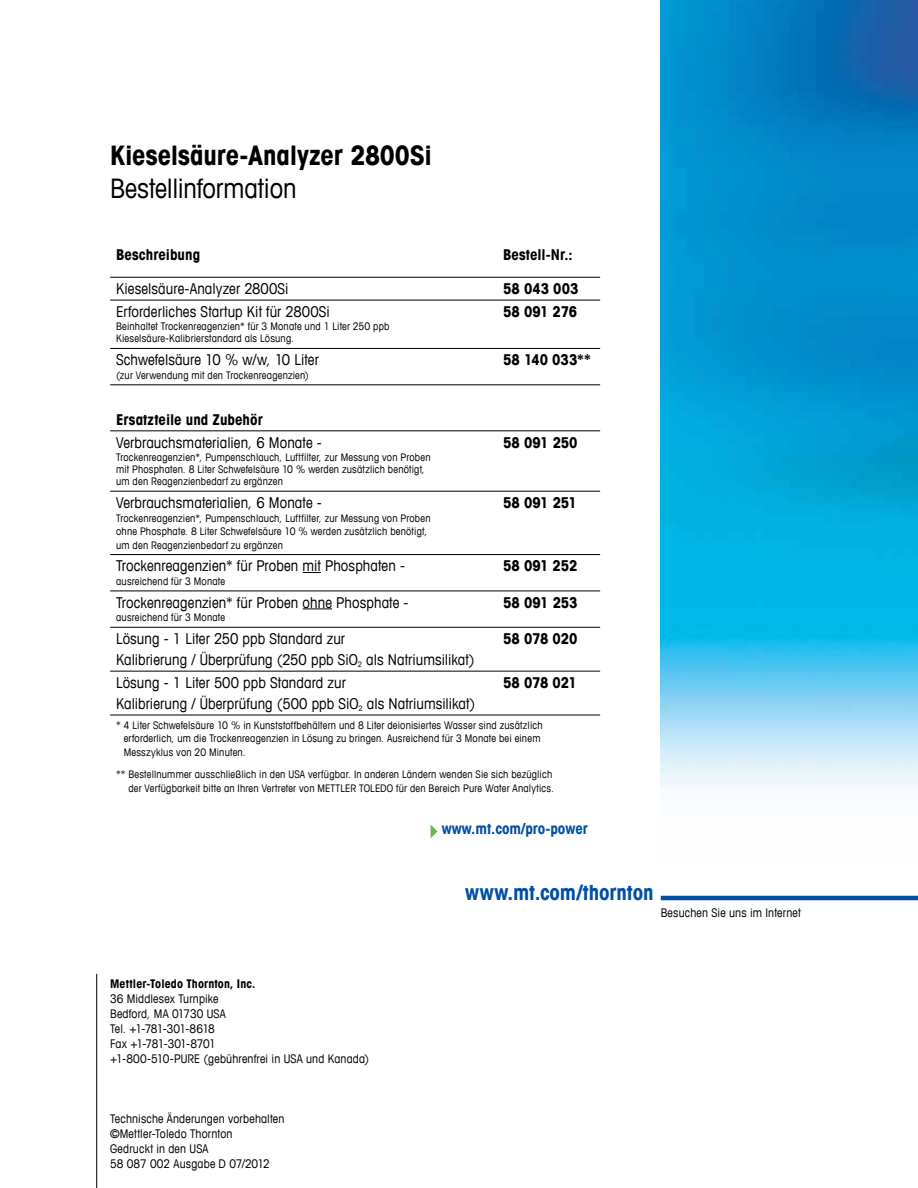
<style>
.page{position:relative;width:918px;height:1188px;background:#fff}
.page>*{position:absolute;margin:0;border:0;box-sizing:border-box;transform-origin:0 0}
.t1{font:700 condensed 27px "Avant Garde Com";letter-spacing:-.005em;color:#000}
.t2{font:condensed 27px "Avant Garde Com";letter-spacing:-.005em;color:#000}
.t3{font:700 condensed 21px "Avant Garde Com";letter-spacing:-.005em;color:#004fa3}
.t4{font:condensed 15px/22.8px "Avant Garde Com";letter-spacing:.005em;color:#000}
.t5{font:700 condensed 15px "Avant Garde Com";letter-spacing:.005em;color:#000}
.t6{font:700 condensed 15px "Avant Garde Com";color:#004fa3}
.t7{font:condensed 12px/15px "Avant Garde Com";letter-spacing:.015em;color:#000}
.t8{font:700 condensed 12px "Avant Garde Com";letter-spacing:.01em;color:#000}
.t9{font:condensed 10.5px/13.5px "Avant Garde Com";letter-spacing:.02em;color:#000}
</style>
<div class="page">
<img style="left:661px;top:0;width:257px;height:787px">
<hr style="left:661px;top:896px;width:257px;height:4px;background:#004fa3">
<hr style="left:96px;top:974px;width:1px;height:214px;background:#000">
<hr style="left:110px;top:277px;width:490px;height:1px;background:#000">
<hr style="left:110px;top:300px;width:490px;height:1px;background:#000">
<hr style="left:110px;top:348px;width:490px;height:1px;background:#000">
<hr style="left:110px;top:384px;width:490px;height:1px;background:#000">
<hr style="left:110px;top:430px;width:490px;height:1px;background:#000">
<hr style="left:110px;top:491px;width:490px;height:1px;background:#000">
<hr style="left:110px;top:554px;width:490px;height:1px;background:#000">
<hr style="left:110px;top:591px;width:490px;height:1px;background:#000">
<hr style="left:110px;top:627px;width:490px;height:1px;background:#000">
<hr style="left:110px;top:671px;width:490px;height:1px;background:#000">
<hr style="left:110px;top:715px;width:490px;height:1px;background:#000">
<svg style="left:303px;top:572px;width:18px;height:1px"></svg>
<svg style="left:303px;top:609px;width:29px;height:1px"></svg>
<svg style="left:431px;top:825px;width:7px;height:13px"></svg>
<h1 class="t1" style="left:110px;top:137px;width:323px">Kieselsäure-Analyzer 2800Si</h1>
<h1 class="t2" style="left:110px;top:171px;width:188px">Bestellinformation</h1>
<h3 class="t5" style="left:116px;top:245px;width:86px">Beschreibung</h3>
<h3 class="t5" style="left:503px;top:245px;width:71px">Bestell-Nr.:</h3>
<h3 class="t4" style="left:116px;top:277px;width:174px">Kieselsäure-Analyzer 2800Si</h3>
<h3 class="t5" style="left:503px;top:279px;width:77px">58 043 003</h3>
<h3 class="t4" style="left:116px;top:300px;width:215px">Erforderliches Startup Kit für 2800Si</h3>
<h3 class="t5" style="left:503px;top:302px;width:76px">58 091 276</h3>
<p class="t9" style="left:116px;top:320px;width:275px;line-height:12px">Beinhaltet Trockenreagenzien* für 3 Monate und 1 Liter 250 ppb<br>Kieselsäure-Kalibrierstandard als Lösung.</p>
<h3 class="t4" style="left:116px;top:348px;width:204px">Schwefelsäure 10 % w/w, 10 Liter</h3>
<h3 class="t5" style="left:503px;top:350px;width:89px">58 140 033**</h3>
<p class="t9" style="left:116px;top:368px;width:194px">(zur Verwendung mit den Trockenreagenzien)</p>
<h3 class="t5" style="left:116px;top:410px;width:148px">Ersatzteile und Zubehör</h3>
<h3 class="t4" style="left:116px;top:431px;width:207px">Verbrauchsmaterialien, 6 Monate -</h3>
<h3 class="t5" style="left:503px;top:433px;width:76px">58 091 250</h3>
<p class="t9" style="left:116px;top:451px;width:316px;line-height:12px">Trockenreagenzien*, Pumpenschlauch, Luftfilter, zur Messung von Proben mit Phosphaten. 8 Liter Schwefelsäure 10 % werden zusätzlich benötigt, um den Reagenzienbedarf zu ergänzen</p>
<h3 class="t4" style="left:116px;top:491px;width:207px">Verbrauchsmaterialien, 6 Monate -</h3>
<h3 class="t5" style="left:503px;top:493px;width:75px">58 091 251</h3>
<p class="t9" style="left:116px;top:511px;width:316px">Trockenreagenzien*, Pumpenschlauch, Luftfilter, zur Messung von Proben ohne Phosphate. 8 Liter Schwefelsäure 10 % werden zusätzlich benötigt, um den Reagenzienbedarf zu ergänzen</p>
<h3 class="t4" style="left:116px;top:554px;width:291px">Trockenreagenzien* für Proben mit Phosphaten -</h3>
<h3 class="t5" style="left:503px;top:556px;width:76px">58 091 252</h3>
<p class="t9" style="left:116px;top:574px;width:111px">ausreichend für 3 Monate</p>
<h3 class="t4" style="left:116px;top:591px;width:294px">Trockenreagenzien* für Proben ohne Phosphate -</h3>
<h3 class="t5" style="left:503px;top:593px;width:76px">58 091 253</h3>
<p class="t9" style="left:116px;top:611px;width:111px">ausreichend für 3 Monate</p>
<h3 class="t4" style="left:116px;top:627px;width:231px">Lösung - 1 Liter 250 ppb Standard zur</h3>
<h3 class="t5" style="left:503px;top:629px;width:76px">58 078 020</h3>
<h3 class="t4" style="left:116px;top:648px;width:360px">Kalibrierung / Überprüfung (250 ppb SiO<sub>2</sub> als Natriumsilikat)<br>Lösung - 1 Liter 500 ppb Standard zur</h3>
<h3 class="t5" style="left:503px;top:673px;width:75px">58 078 021</h3>
<h3 class="t4" style="left:116px;top:692px;width:361px">Kalibrierung / Überprüfung (500 ppb SiO<sub>2</sub> als Natriumsilikat)</h3>
<p class="t9" style="left:124px;top:718px;width:420px;text-indent:-8px">* 4 Liter Schwefelsäure 10 % in Kunststoffbehältern und 8 Liter deionisiertes Wasser sind zusätzlich erforderlich, um die Trockenreagenzien in Lösung zu bringen. Ausreichend für 3 Monate bei einem<br>Messzyklus von 20 Minuten.</p>
<p class="t9" style="left:116px;top:767px;width:439px;text-align:right">** Bestellnummer ausschließlich in den USA verfügbar. In anderen Ländern wenden Sie sich bezüglich der Verfügbarkeit bitte an Ihren Vertreter von METTLER TOLEDO für den Bereich Pure Water Analytics.</p>
<h3 class="t6" style="left:442px;top:819px;width:148px">www.mt.com/pro-power</h3>
<h2 class="t3" style="left:465px;top:879px;width:190px">www.mt.com/thornton</h2>
<p class="t7" style="left:661px;top:905px;width:141px">Besuchen Sie uns im Internet</p>
<p class="t8" style="left:110px;top:976px;width:147px">Mettler-Toledo Thornton, Inc.</p>
<p class="t7" style="left:110px;top:991px;width:260px">36 Middlesex Turnpike<br>Bedford, MA 01730 USA<br>Tel. +1-781-301-8618<br>Fax +1-781-301-8701<br>+1-800-510-PURE (gebührenfrei in USA und Kanada)</p>
<p class="t7" style="left:110px;top:1111px;width:176px">Technische Änderungen vorbehalten ©Mettler-Toledo Thornton<br>Gedruckt in den USA<br>58 087 002 Ausgabe D 07/2012</p>
</div>
